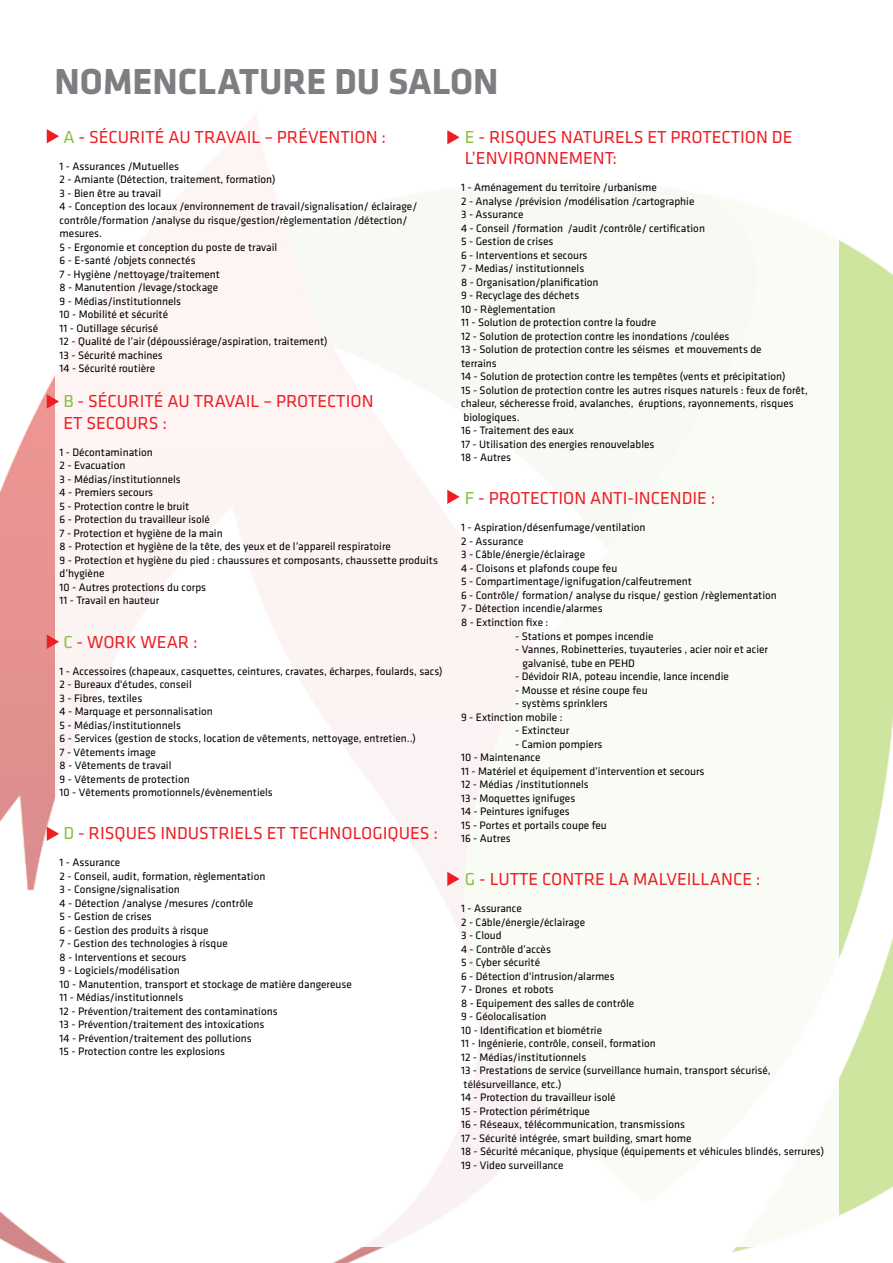
<style>
.page{position:relative;width:893px;height:1263px;background:#fff}
.page>*{position:absolute;margin:0;border:0;box-sizing:border-box;transform-origin:0 0}
.t1{font:700 37.5px "Klavika";color:#7d7e81}
.t2{font:18px/21.6px "Klavika";color:#ed1d24}
.t3{font:11.25px/13.5px "Klavika";color:#000}
.s1{color:#89be40}
</style>
<div class="page">
<img style="left:0;top:129px;width:893px;height:1134px">
<div style="left:55px;top:56px;width:783px;height:1191px;background:#fdfcf5"></div>
<svg style="left:47px;top:129px;width:12px;height:14px"></svg>
<svg style="left:447px;top:130px;width:13px;height:14px"></svg>
<svg style="left:447px;top:490px;width:13px;height:14px"></svg>
<svg style="left:447px;top:872px;width:13px;height:14px"></svg>
<svg style="left:47px;top:394px;width:12px;height:15px"></svg>
<svg style="left:47px;top:635px;width:12px;height:14px"></svg>
<svg style="left:47px;top:827px;width:12px;height:14px"></svg>
<h1 class="t1" style="left:55px;top:61px;width:445px">NOMENCLATURE DU SALON</h1>
<h2 class="t2" style="left:63px;top:126px;width:324px"><span class="s1">a</span> - sécurité au travail – prévention :</h2>
<p class="t3" style="left:60px;top:159px;width:359px">1 - Assurances /Mutuelles<br>2 - Amiante (Détection, traitement, formation)<br>3 - Bien être au travail<br>4 - Conception des locaux /environnement de travail/signalisation/ éclairage/ contrôle/formation /analyse du risque/gestion/règlementation /détection/ mesures.<br>5 - Ergonomie et conception du poste de travail<br>6 - E-santé /objets connectés<br>7 - Hygiène /nettoyage/traitement<br>8 - Manutention /levage/stockage<br>9 - Médias/institutionnels<br>10 - Mobilité et sécurité<br>11 - Outillage sécurisé<br>12 - Qualité de l’air (dépoussiérage/aspiration, traitement)<br>13 - Sécurité machines<br>14 - Sécurité routière</p>
<h2 class="t2" style="left:63px;top:391px;width:312px"><span class="s1">b</span> - sécurité au travail – protection et secours :</h2>
<p class="t3" style="left:60px;top:446px;width:380px">1 - Décontamination<br>2 - Evacuation<br>3 - Médias/institutionnels<br>4 - Premiers secours<br>5 - Protection contre le bruit<br>6 - Protection du travailleur isolé<br>7 - Protection et hygiène de la main<br>8 - Protection et hygiène de la tête, des yeux et de l’appareil respiratoire<br>9 - Protection et hygiène du pied : chaussures et composants, chaussette produits d’hygiène<br>10 - Autres protections du corps<br>11 - Travail en hauteur</p>
<h2 class="t2" style="left:63px;top:631px;width:136px"><span class="s1">c</span> - Work wear :</h2>
<p class="t3" style="left:60px;top:664px;width:385px">1 - Accessoires (chapeaux, casquettes, ceintures, cravates, écharpes, foulards, sacs)<br>2 - Bureaux d'études, conseil<br>3 - Fibres, textiles<br>4 - Marquage et personnalisation<br>5 - Médias/institutionnels<br>6 - Services (gestion de stocks, location de vêtements, nettoyage, entretien..)<br>7 - Vêtements image<br>8 - Vêtements de travail<br>9 - Vêtements de protection<br>10 - Vêtements promotionnels/évènementiels</p>
<h2 class="t2" style="left:63px;top:823px;width:376px"><span class="s1">d</span> - Risques industriels et technologiques :</h2>
<p class="t3" style="left:60px;top:856px;width:294px">1 - Assurance<br>2 - Conseil, audit, formation, règlementation<br>3 - Consigne/signalisation<br>4 - Détection /analyse /mesures /contrôle<br>5 - Gestion de crises<br>6 - Gestion des produits à risque<br>7 - Gestion des technologies à risque<br>8 - I nterventions et secours<br>9 - Logiciels/modélisation<br>10 - Manutention, transport et stockage de matière dangereuse 11 - Médias/institutionnels<br>12 - Prévention/traitement des contaminations<br>13 - Prévention/traitement des intoxications<br>14 - Prévention/traitement des pollutions<br>15 - Protection contre les explosions</p>
<h2 class="t2" style="left:465px;top:126px;width:329px"><span class="s1">e</span> - Risques naturels et protection de l’environnement:</h2>
<p class="t3" style="left:461px;top:181px;width:348px">1 - Aménagement du territoire /urbanisme<br>2 - Analyse /prévision /modélisation /cartographie<br>3 - Assurance<br>4 - Conseil /formation /audit /contrôle/ certification<br>5 - Gestion de crises<br>6 - I nterventions et secours<br>7 - Medias/ institutionnels<br>8 - Organisation/planification<br>9 - Recyclage des déchets<br>10 - Règlementation<br>11 - Solution de protection contre la foudre<br>12 - Solution de protection contre les inondations /coulées<br>13 - Solution de protection contre les séismes et mouvements de<br>terrains<br>14 - Solution de protection contre les tempêtes (vents et précipitation)<br>15 - Solution de protection contre les autres risques naturels : feux de forêt, chaleur, sécheresse froid, avalanches, éruptions, rayonnements, risques biologiques.<br>16 - Traitement des eaux<br>17 - Utilisation des energies renouvelables<br>18 - Autres</p>
<h2 class="t2" style="left:465px;top:488px;width:252px"><span class="s1">f</span> - protection anti-incendie :</h2>
<p class="t3" style="left:461px;top:521px;width:317px">1 - Aspiration/désenfumage/ventilation<br>2 - Assurance<br>3 - Câble/énergie/éclairage<br>4 - Cloisons et plafonds coupe feu<br>5 - Compartimentage/ignifugation/calfeutrement<br>6 - Contrôle/ formation/ analyse du risque/ gestion /règlementation 7 - Détection incendie/alarmes<br>8 - Extinction fixe :</p>
<p class="t3" style="left:515px;top:629px;width:140px">- Stations et pompes incendie</p>
<p class="t3" style="left:522px;top:643px;width:247px;text-indent:-7px">- Vannes, Robinetteries, tuyauteries , acier noir et acier galvanisé, tube en PEHD</p>
<p class="t3" style="left:515px;top:670px;width:215px">- Dévidoir RIA, poteau incendie, lance incendie</p>
<p class="t3" style="left:515px;top:683px;width:134px">- Mousse et résine coupe feu</p>
<p class="t3" style="left:461px;top:697px;width:148px;text-indent:54px">- systèms sprinklers<br>9 - Extinction mobile :</p>
<p class="t3" style="left:515px;top:724px;width:56px">- Extincteur</p>
<p class="t3" style="left:461px;top:737px;width:245px;text-indent:54px">- Camion pompiers<br>10 - Maintenance<br>11 - Matériel et équipement d’intervention et secours<br>12 - Médias /institutionnels<br>13 - Moquettes ignifuges<br>14 - Peintures ignifuges<br>15 - Portes et portails coupe feu<br>16 - Autres</p>
<h2 class="t2" style="left:465px;top:869px;width:297px"><span class="s1">g</span> - Lutte contre la malveillance :</h2>
<p class="t3" style="left:461px;top:902px;width:365px">1 - Assurance<br>2 - Câble/énergie/éclairage<br>3 - Cloud<br>4 - Contrôle d’accès<br>5 - Cyber sécurité<br>6 - Détection d'intrusion/alarmes<br>7 - Drones et robots<br>8 - Equipement des salles de contrôle<br>9 - Géolocalisation<br>10 - Identification et biométrie<br>11 - I ngénierie, contrôle, conseil, formation<br>12 - Médias/institutionnels<br>13 - Prestations de service (surveillance humain, transport sécurisé, télésurveillance, etc.)<br>14 - Protection du travailleur isolé<br>15 - Protection périmétrique<br>16 - Réseaux, télécommunication, transmissions<br>17 - Sécurité intégrée, smart building, smart home<br>18 - Sécurité mécanique, physique (équipements et véhicules blindés, serrures)<br>19 - Video surveillance</p>
</div>
